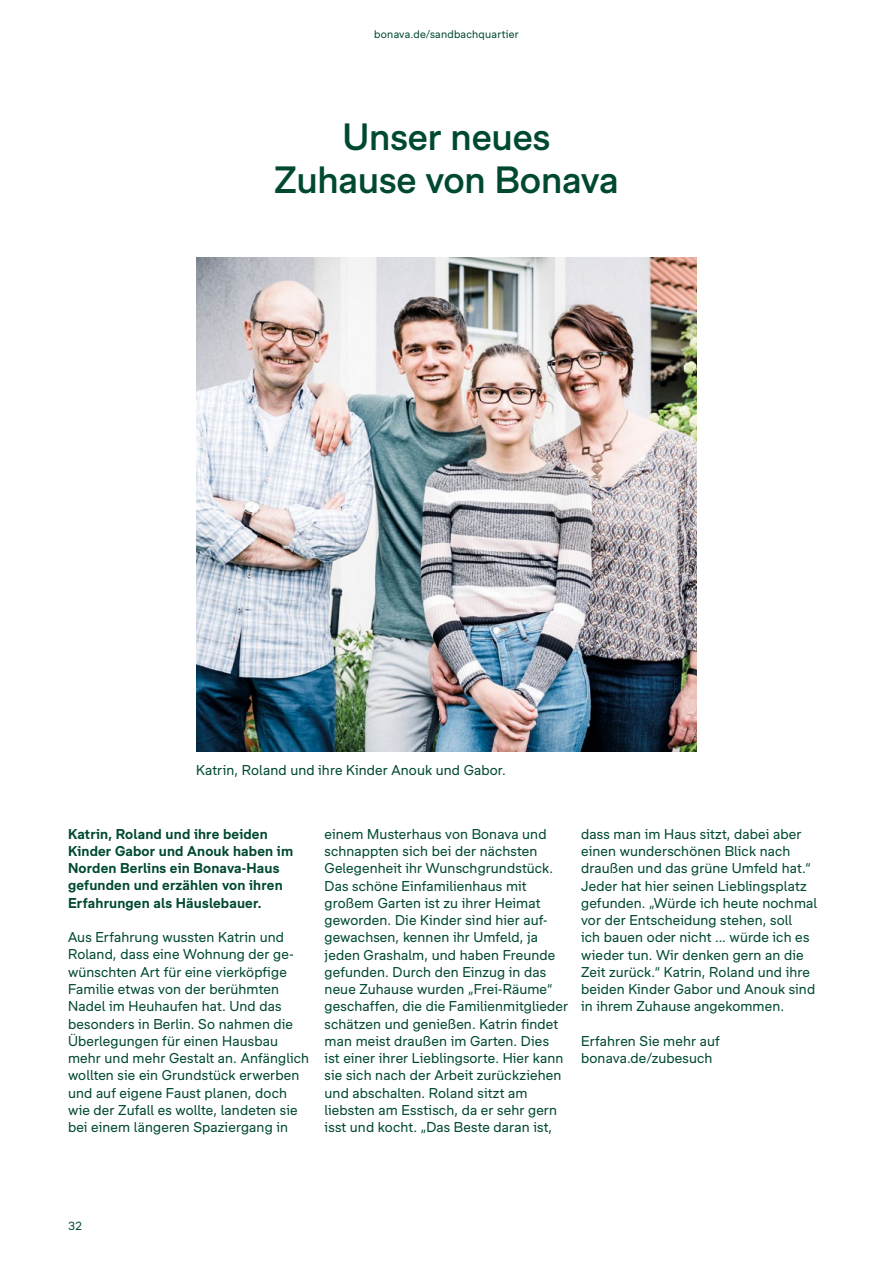
<style>
.page{position:relative;width:893px;height:1263px;background:#fff}
.page>*{position:absolute;margin:0;border:0;box-sizing:border-box;transform-origin:0 0}
.t1{font:500 36px/43.2px "Bonava Sans";letter-spacing:-.005em;color:#004931;text-align:center}
.t2{font:13.5px/17.2px "Bonava Sans";letter-spacing:.01em;color:#004931}
.t3{font:700 13.5px/17.2px "Bonava Sans";letter-spacing:.01em;color:#004931}
.t4{font:11.25px "Bonava Sans";color:#004931}
.t5{font:10.5px "Bonava Sans";letter-spacing:.02em;color:#004931}
</style>
<div class="page">
<img style="left:196px;top:258px;width:501px;height:494px">
<p class="t5" style="left:374px;top:28px;width:146px">bonava.de/sandbachquartier</p>
<h1 class="t1" style="left:274px;top:114px;width:346px">Unser neues<br>Zuhause von Bonava</h1>
<p class="t2" style="left:196px;top:761px;width:311px">Katrin, Roland und ihre Kinder Anouk und Gabor.</p>
<p class="t3" style="left:68px;top:825px;width:227px">Katrin, Roland und ihre beiden<br>Kinder Gabor und Anouk haben im<br>Norden Berlins ein Bonava-Haus gefunden und erzählen von ihren<br>Erfahrungen als Häuslebauer.</p>
<p class="t2" style="left:68px;top:928px;width:243px">Aus Erfahrung wussten Katrin und Roland, dass eine Wohnung der ge&shy;wünschten Art für eine vierköpfige Familie etwas von der berühmten Nadel im Heuhaufen hat. Und das besonders in Berlin. So nahmen die Überlegungen für einen Hausbau mehr und mehr Gestalt an. Anfänglich wollten sie ein Grundstück erwerben und auf eigene Faust planen, doch wie der Zufall es wollte, landeten sie bei einem längeren Spaziergang in</p>
<p class="t2" style="left:325px;top:825px;width:245px">einem Musterhaus von Bonava und schnappten sich bei der nächsten Gelegenheit ihr Wunschgrundstück.<br>Das schöne Einfamilienhaus mit großem Garten ist zu ihrer Heimat geworden. Die Kinder sind hier auf&shy;gewachsen, kennen ihr Umfeld, ja jeden Grashalm, und haben Freunde gefunden. Durch den Einzug in das neue Zuhause wurden „Frei-Räume“ geschaffen, die die Familienmitglieder schätzen und genießen. Katrin findet man meist draußen im Garten. Dies<br>ist einer ihrer Lieblingsorte. Hier kann sie sich nach der Arbeit zurückziehen und abschalten. Roland sitzt am liebsten am Esstisch, da er sehr gern isst und kocht. „Das Beste daran ist,</p>
<p class="t2" style="left:581px;top:825px;width:238px">dass man im Haus sitzt, dabei aber einen wunderschönen Blick nach draußen und das grüne Umfeld hat.“ Jeder hat hier seinen Lieblingsplatz gefunden. „Würde ich heute nochmal vor der Entscheidung stehen, soll<br>ich bauen oder nicht ... würde ich es wieder tun. Wir denken gern an die Zeit zurück.“ Katrin, Roland und ihre beiden Kinder Gabor und Anouk sind in ihrem Zuhause angekommen.</p>
<p class="t2" style="left:581px;top:1032px;width:140px">Erfahren Sie mehr auf bonava.de/zubesuch</p>
<p class="t4" style="left:68px;top:1219px;width:16px">32</p>
</div>
